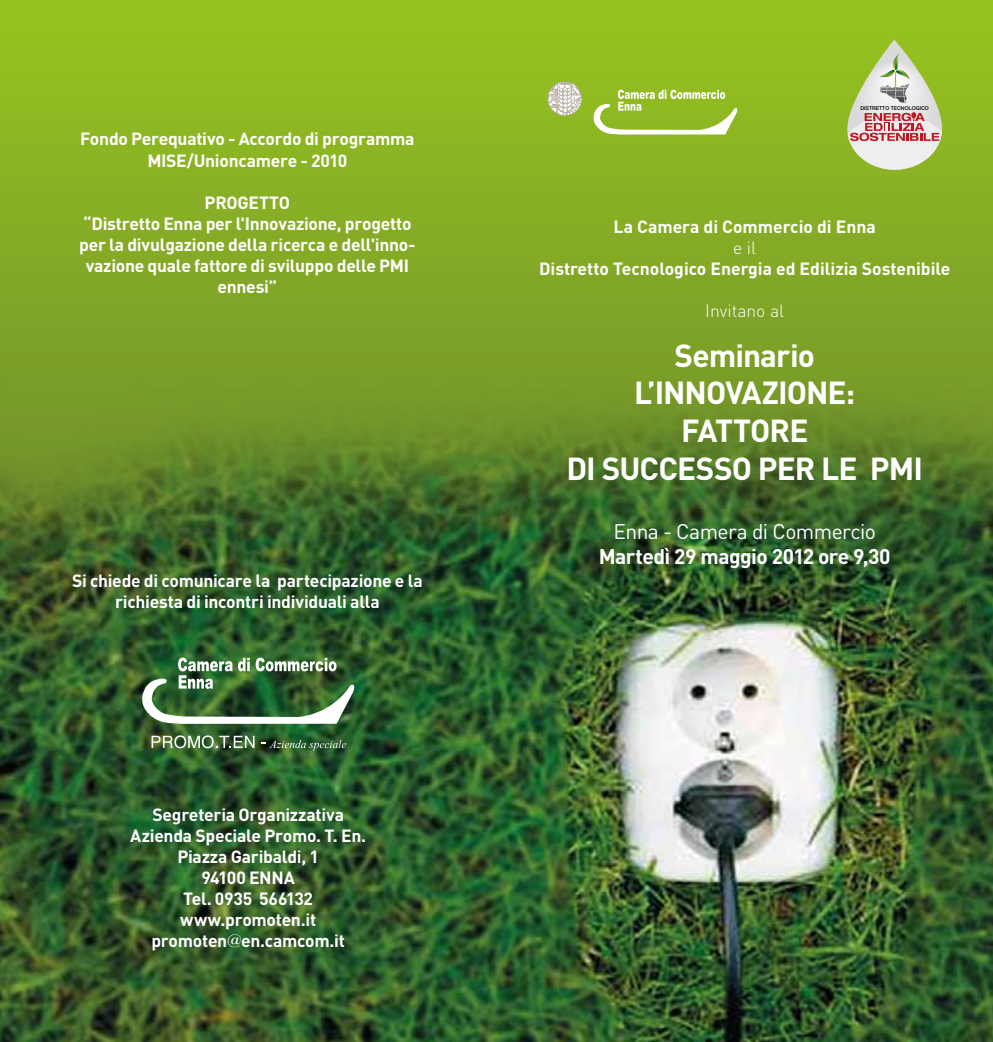
<style>
.page{position:relative;width:993px;height:1042px;background:#fff}
.page>*{position:absolute;margin:0;border:0;box-sizing:border-box;transform-origin:0 0}
.t1{font:700 31.5px/37.8px "DIN Pro";letter-spacing:-.03em;color:#fff;text-align:center}
.t2{font:700 21px "DIN Pro";letter-spacing:-.025em;color:#fff}
.t3{font:21px "DIN Pro";letter-spacing:-.03em;color:#fff}
.t4{font:700 17.5px/21px "DIN Pro";letter-spacing:-.015em;color:#fff;text-align:center}
.t5{font:300 17.5px "DIN Pro";color:#fff}
.t6{font:500 5.25px "Helvetica 65";color:#000101}
.s1{font-family:"Didot"}
</style>
<div class="page">
<svg style="left:0;top:0;width:992px;height:378px;background:#88b024"></svg>
<img style="left:0;top:378px;width:992px;height:664px">
<svg style="left:847px;top:40px;width:94px;height:130px;background:#c5c693"></svg>
<svg style="left:593px;top:90px;width:145px;height:45px"></svg>
<svg style="left:547px;top:81px;width:34px;height:35px"></svg>
<svg style="left:548px;top:83px;width:33px;height:33px"></svg>
<img style="left:142px;top:657px;width:214px;height:67px">
<svg style="left:151px;top:735px;width:103px;height:13px"></svg>
<svg style="left:261px;top:740px;width:85px;height:10px"></svg>
<p class="t4" style="left:80px;top:128px;width:336px">Fondo Perequativo - Accordo di programma<br>MISE/Unioncamere - 2010</p>
<p class="t4" style="left:79px;top:191px;width:338px">PROGETTO<br>“Distretto Enna per l'Innovazione, progetto per la divulgazione della ricerca e dell'inno&shy;vazione quale fattore di sviluppo delle PMI ennesi”</p>
<p class="t4" style="left:72px;top:569px;width:352px">Si chiede di comunicare la partecipazione e la richiesta di incontri individuali alla</p>
<p class="t4" style="left:130px;top:803px;width:237px">Segreteria Organizzativa<br>Azienda Speciale Promo. T. En.<br>Piazza Garibaldi, 1<br>94100 ENNA<br>Tel. 0935 566132 www.promoten.it promoten<span class="s1">@</span>en.camcom.it</p>
<p class="t6" style="left:860px;top:105px;width:70px">DISTRETTO TECNOLOGICO</p>
<p class="t4" style="left:613px;top:215px;width:263px">La Camera di Commercio di Enna</p>
<p class="t5" style="left:733px;top:236px;width:24px">e il</p>
<p class="t4" style="left:539px;top:257px;width:413px">Distretto Tecnologico Energia ed Edilizia Sostenibile</p>
<p class="t5" style="left:705px;top:299px;width:80px">Invitano al</p>
<h1 class="t1" style="left:566px;top:335px;width:358px">Seminario<br>L’INNOVAZIONE:<br>FATTORE<br>DI SUCCESSO PER LE PMI</h1>
<p class="t3" style="left:613px;top:517px;width:264px">Enna - Camera di Commercio</p>
<p class="t2" style="left:598px;top:542px;width:293px">Martedì 29 maggio 2012 ore 9,30</p>
</div>
